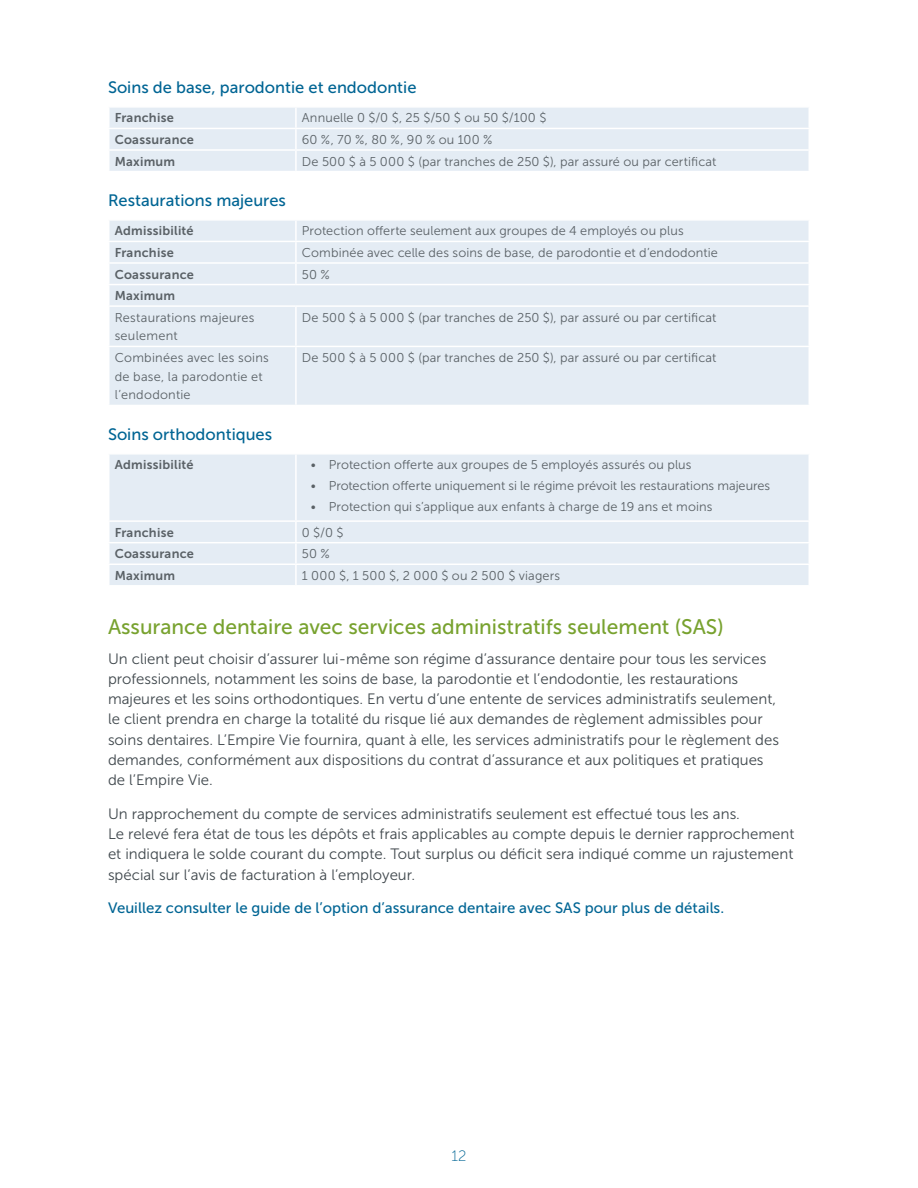
<style>
.page{position:relative;width:918px;height:1188px;background:#fff}
.page>*{position:absolute;margin:0;border:0;box-sizing:border-box;transform-origin:0 0}
.t1{font:21px "Museo Sans 500";color:#78a22f}
.t2{font:16.5px "Museo Sans 500";color:#006594}
.t3{font:15px/20.2px "Museo Sans 300";color:#3f474c}
.t4{font:15px "Museo Sans 500";color:#006594}
.t5{font:15px "Museo Sans 100";color:#006594}
.t6{font:12.75px/18.8px "Museo Sans 300";letter-spacing:.01em;color:#5a6166}
.t7{font:12.75px "Museo Sans 700";letter-spacing:.02em;color:#5a6166}
</style>
<div class="page">
<div style="left:110px;top:108px;width:698px;height:63px;background:#e4ecf4"></div>
<hr style="left:295px;top:108px;width:2px;height:20px;background:#fff">
<hr style="left:108px;top:128px;width:188px;height:1px;background:#fff">
<hr style="left:296px;top:128px;width:514px;height:1px;background:#fff">
<hr style="left:295px;top:129px;width:2px;height:20px;background:#fff">
<hr style="left:108px;top:149px;width:188px;height:2px;background:#fff">
<hr style="left:296px;top:149px;width:514px;height:2px;background:#fff">
<hr style="left:295px;top:151px;width:2px;height:20px;background:#fff">
<div style="left:110px;top:221px;width:698px;height:184px;background:#e4ecf4"></div>
<hr style="left:295px;top:221px;width:2px;height:20px;background:#fff">
<hr style="left:108px;top:241px;width:188px;height:1px;background:#fff">
<hr style="left:296px;top:241px;width:514px;height:1px;background:#fff">
<hr style="left:295px;top:242px;width:2px;height:20px;background:#fff">
<hr style="left:108px;top:262px;width:188px;height:2px;background:#fff">
<hr style="left:296px;top:262px;width:514px;height:2px;background:#fff">
<hr style="left:295px;top:264px;width:2px;height:20px;background:#fff">
<hr style="left:108px;top:284px;width:188px;height:1px;background:#fff">
<hr style="left:296px;top:284px;width:514px;height:1px;background:#fff">
<hr style="left:108px;top:305px;width:188px;height:2px;background:#fff">
<hr style="left:296px;top:305px;width:514px;height:2px;background:#fff">
<hr style="left:295px;top:307px;width:2px;height:39px;background:#fff">
<hr style="left:295px;top:347px;width:2px;height:58px;background:#fff">
<hr style="left:108px;top:346px;width:188px;height:1px;background:#fff">
<hr style="left:296px;top:346px;width:514px;height:1px;background:#fff">
<div style="left:110px;top:455px;width:698px;height:130px;background:#e4ecf4"></div>
<hr style="left:295px;top:455px;width:2px;height:65px;background:#fff">
<hr style="left:296px;top:520px;width:514px;height:2px;background:#fff">
<hr style="left:296px;top:542px;width:514px;height:1px;background:#fff">
<hr style="left:295px;top:543px;width:2px;height:20px;background:#fff">
<hr style="left:108px;top:563px;width:188px;height:2px;background:#fff">
<hr style="left:296px;top:563px;width:514px;height:2px;background:#fff">
<hr style="left:295px;top:565px;width:2px;height:20px;background:#fff">
<hr style="left:108px;top:520px;width:188px;height:2px;background:#fff">
<hr style="left:295px;top:522px;width:2px;height:20px;background:#fff">
<hr style="left:108px;top:542px;width:188px;height:1px;background:#fff">
<p class="t2" style="left:108px;top:79px;width:310px">Soins de base, parodontie et endodontie</p>
<p class="t7" style="left:115px;top:111px;width:61px">Franchise</p>
<p class="t6" style="left:302px;top:109px;width:246px">Annuelle 0 $/0 $, 25 $/50 $ ou 50 $/100 $</p>
<p class="t7" style="left:115px;top:132px;width:81px">Coassurance</p>
<p class="t6" style="left:302px;top:130px;width:192px">60 %, 70 %, 80 %, 90 % ou 100 %</p>
<p class="t7" style="left:115px;top:154px;width:62px">Maximum</p>
<p class="t6" style="left:302px;top:152px;width:416px">De 500 $ à 5 000 $ (par tranches de 250 $), par assuré ou par certificat</p>
<p class="t2" style="left:108px;top:192px;width:179px">Restaurations majeures</p>
<p class="t7" style="left:115px;top:224px;width:80px">Admissibilité</p>
<p class="t6" style="left:302px;top:222px;width:383px">Protection offerte seulement aux groupes de 4 employés ou plus</p>
<p class="t7" style="left:115px;top:245px;width:61px">Franchise</p>
<p class="t6" style="left:302px;top:243px;width:417px">Combinée avec celle des soins de base, de parodontie et d’endodontie</p>
<p class="t7" style="left:115px;top:267px;width:81px">Coassurance</p>
<p class="t6" style="left:302px;top:265px;width:29px">50 %</p>
<p class="t7" style="left:115px;top:289px;width:62px">Maximum</p>
<p class="t6" style="left:115px;top:308px;width:141px">Restaurations majeures seulement</p>
<p class="t6" style="left:302px;top:308px;width:416px">De 500 $ à 5 000 $ (par tranches de 250 $), par assuré ou par certificat</p>
<p class="t6" style="left:115px;top:348px;width:156px">Combinées avec les soins de base, la parodontie et l’endodontie</p>
<p class="t6" style="left:302px;top:348px;width:416px">De 500 $ à 5 000 $ (par tranches de 250 $), par assuré ou par certificat</p>
<p class="t2" style="left:108px;top:426px;width:166px">Soins orthodontiques</p>
<p class="t7" style="left:115px;top:458px;width:80px">Admissibilité</p>
<p class="t6" style="left:311px;top:456px;width:382px">• Protection offerte aux groupes de 5 employés assurés ou plus</p>
<p class="t6" style="left:311px;top:477px;width:461px">• Protection offerte uniquement si le régime prévoit les restaurations majeures</p>
<p class="t6" style="left:311px;top:497px;width:403px">• Protection qui s’applique aux enfants à charge de 19 ans et moins</p>
<p class="t7" style="left:115px;top:525px;width:61px">Franchise</p>
<p class="t6" style="left:302px;top:523px;width:43px">0 $/0 $</p>
<p class="t7" style="left:115px;top:547px;width:81px">Coassurance</p>
<p class="t6" style="left:302px;top:545px;width:29px">50 %</p>
<p class="t7" style="left:115px;top:568px;width:62px">Maximum</p>
<p class="t6" style="left:302px;top:566px;width:260px">1 000 $, 1 500 $, 2 000 $ ou 2 500 $ viagers</p>
<h1 class="t1" style="left:108px;top:615px;width:617px">Assurance dentaire avec services administratifs seulement (SAS)</h1>
<p class="t3" style="left:108px;top:648px;width:673px">Un client peut choisir d’assurer lui-même son régime d’assurance dentaire pour tous les services professionnels, notamment les soins de base, la parodontie et l’endodontie, les restaurations majeures et les soins orthodontiques. En vertu d’une entente de services administratifs seulement, le client prendra en charge la totalité du risque lié aux demandes de règlement admissibles pour soins dentaires. L’Empire Vie fournira, quant à elle, les services administratifs pour le règlement des demandes, conformément aux dispositions du contrat d’assurance et aux politiques et pratiques de l’Empire Vie.</p>
<p class="t3" style="left:108px;top:804px;width:688px">Un rapprochement du compte de services administratifs seulement est effectué tous les ans.<br>Le relevé fera état de tous les dépôts et frais applicables au compte depuis le dernier rapprochement et indiquera le solde courant du compte. Tout surplus ou déficit sera indiqué comme un rajustement spécial sur l’avis de facturation à l’employeur.</p>
<p class="t4" style="left:108px;top:900px;width:618px">Veuillez consulter le guide de l’option d’assurance dentaire avec SAS pour plus de détails.</p>
<p class="t5" style="left:451px;top:1148px;width:17px">12</p>
</div>
